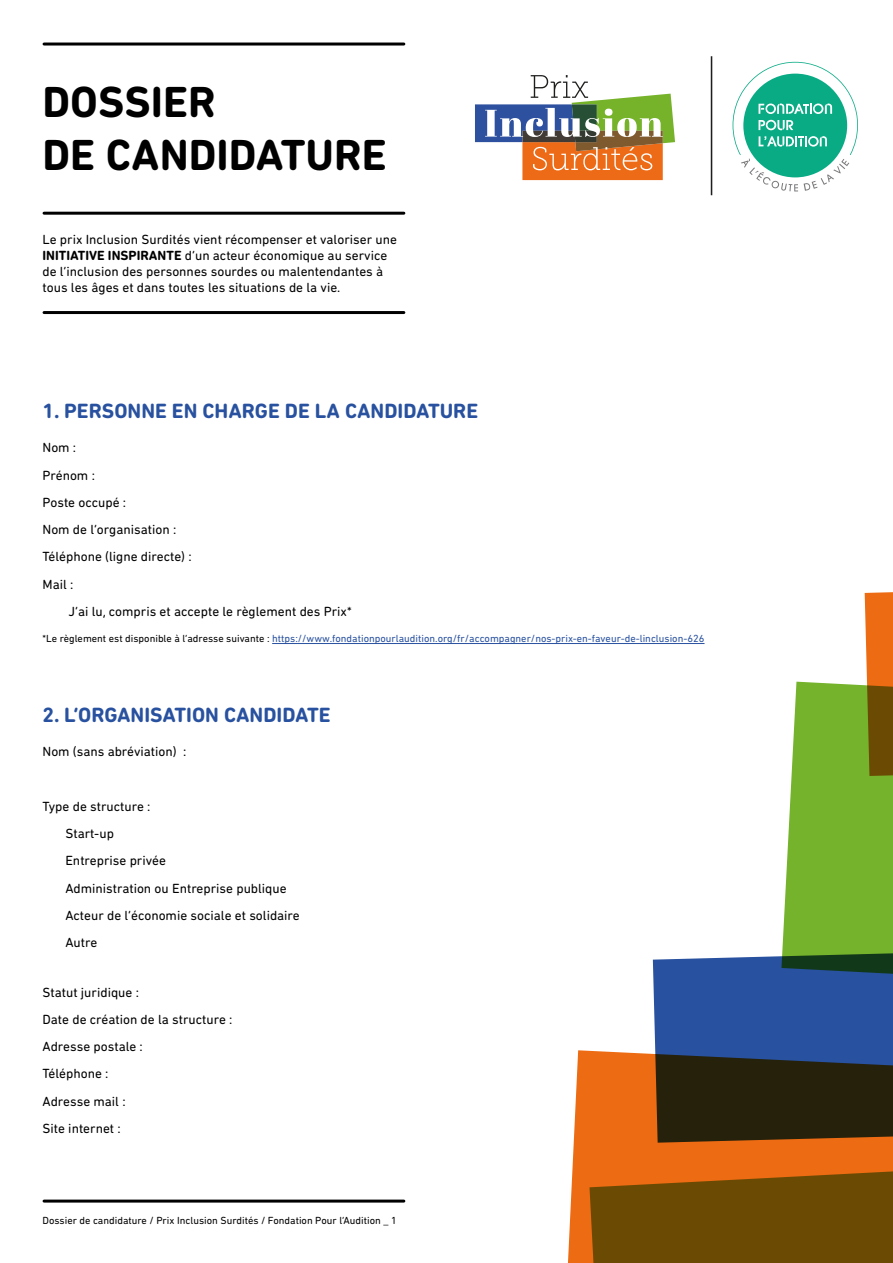
<style>
.page{position:relative;width:893px;height:1263px;background:#fff}
.page>*{position:absolute;margin:0;border:0;box-sizing:border-box;transform-origin:0 0}
.t1{font:700 44.25px/53.1px "DIN Next Rounded LT Pro";color:#000}
.t2{font:700 21px "DIN Next Rounded LT Pro";color:#28519f}
.t3{font:13.5px/27.3px "DIN Next Rounded LT Pro";color:#000}
.t4{font:10.5px "DIN Next Rounded LT Pro";color:#28519f}
.t5{font:10.5px "DIN Next Rounded LT Pro";color:#000}
.s1{font-weight:700}
.s2{color:#000}
</style>
<div class="page">
<div style="left:653px;top:956px;width:240px;height:94px;background:#28519f"></div>
<svg style="left:781px;top:592px;width:112px;height:384px"></svg>
<svg style="left:568px;top:1050px;width:325px;height:213px;background:#844c1f"></svg>
<svg style="left:589px;top:1167px;width:304px;height:96px;background:#7c4f05"></svg>
<hr style="left:711px;top:56px;width:1px;height:139px;background:#1e1e1c">
<svg style="left:475px;top:75px;width:200px;height:105px"></svg>
<svg style="left:733px;top:62px;width:125px;height:129px"></svg>
<hr style="left:44px;top:43px;width:360px;height:3px;background:#000">
<hr style="left:44px;top:1199px;width:360px;height:3px;background:#000">
<hr style="left:44px;top:212px;width:360px;height:3px;background:#000">
<hr style="left:272px;top:643px;width:432px;height:1px;background:#28519f">
<hr style="left:44px;top:311px;width:360px;height:3px;background:#000">
<h1 class="t1" style="left:43px;top:75px;width:346px">DOSSIER<br>DE CANDIDATURE</h1>
<p class="t3" style="left:43px;top:231px;width:356px;line-height:16.2px">Le prix Inclusion Surdités vient récompenser et valoriser une <span class="s1">INITIATIVE INSPIRANTE</span> d’un acteur économique au service de l’inclusion des personnes sourdes ou malentendantes à tous les âges et dans toutes les situations de la vie.</p>
<h2 class="t2" style="left:43px;top:398px;width:437px">1. PERSONNE EN CHARGE DE LA CANDIDATURE</h2>
<p class="t3" style="left:43px;top:434px;width:151px">Nom :<br>Prénom :<br>Poste occupé :<br>Nom de l’organisation :<br>Téléphone (ligne directe) :<br>Mail :</p>
<p class="t3" style="left:69px;top:598px;width:284px">J’ai lu, compris et accepte le règlement des Prix*</p>
<p class="t4" style="left:43px;top:633px;width:663px"><span class="s2">*Le règlement est disponible à l’adresse suivante :</span> https://www.fondationpourlaudition.org/fr/accompagner/nos-prix-en-faveur-de-linclusion-626</p>
<h2 class="t2" style="left:43px;top:702px;width:290px">2. L’ORGANISATION CANDIDATE</h2>
<p class="t3" style="left:43px;top:738px;width:146px">Nom (sans abréviation) :</p>
<p class="t3" style="left:65px;top:792px;width:236px;text-indent:-23px">Type de structure :<br>Start-up<br>Entreprise privée<br>Administration ou Entreprise publique<br>Acteur de l’économie sociale et solidaire<br>Autre</p>
<p class="t3" style="left:43px;top:978px;width:191px">Statut juridique :<br>Date de création de la structure :<br>Adresse postale :<br>Téléphone :<br>Adresse mail :<br>Site internet :</p>
<p class="t5" style="left:43px;top:1214px;width:356px">Dossier de candidature / Prix Inclusion Surdités / Fondation Pour l’Audition _ 1</p>
</div>
